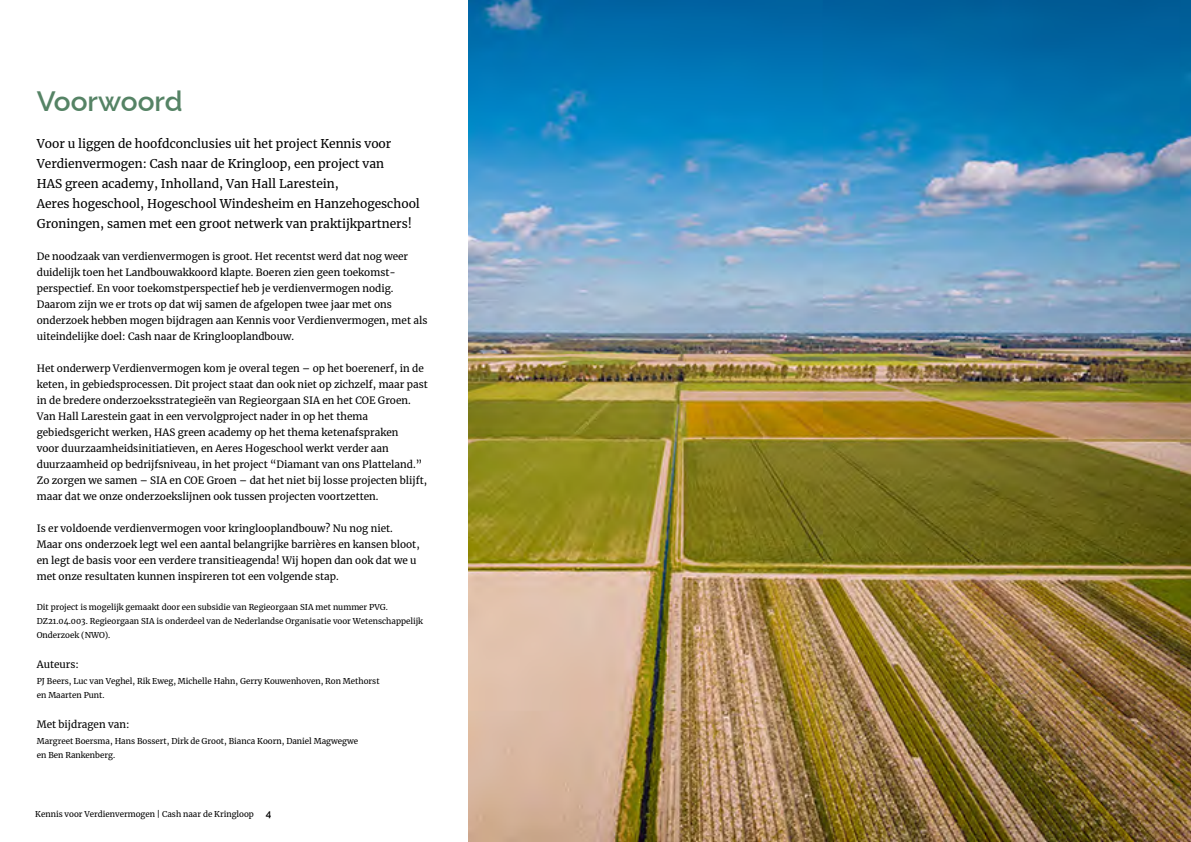
<style>
.page{position:relative;width:1191px;height:842px;background:#fff}
.page>*{position:absolute;margin:0;border:0;box-sizing:border-box;transform-origin:0 0}
.t1{font:600 28px "Raleway";color:#558365}
.t2{font:12px/20px "Merriweather";color:#000}
.t3{font:10px/16px "Merriweather";color:#000}
.t4{font:8px/14px "Merriweather";color:#000}
.s1{font-family:"Raleway";font-weight:600;font-size:10px}
</style>
<div class="page">
<img style="left:468px;top:0;width:723px;height:842px">
<h1 class="t1" style="left:37px;top:80px;width:147px">Voorwoord</h1>
<p class="t2" style="left:37px;top:134px;width:385px">Voor u liggen de hoofdconclusies uit het project Kennis voor Verdienvermogen: Cash naar de Kringloop, een project van<br>HAS green academy, Inholland, Van Hall Larestein,<br>Aeres hogeschool, Hogeschool Windesheim en Hanzehogeschool Groningen, samen met een groot netwerk van praktijkpartners!</p>
<p class="t3" style="left:37px;top:248px;width:392px">De noodzaak van verdienvermogen is groot. Het recentst werd dat nog weer duidelijk toen het Landbouwakkoord klapte. Boeren zien geen toekomst&shy;perspectief. En voor toekomstperspectief heb je verdienvermogen nodig.<br>Daarom zijn we er trots op dat wij samen de afgelopen twee jaar met ons onderzoek hebben mogen bijdragen aan Kennis voor Verdienvermogen, met als uiteindelijke doel: Cash naar de Kringlooplandbouw.</p>
<p class="t3" style="left:37px;top:360px;width:392px">Het onderwerp Verdienvermogen kom je overal tegen – op het boerenerf, in de keten, in gebiedsprocessen. Dit project staat dan ook niet op zichzelf, maar past in de bredere onderzoeksstrategieën van Regieorgaan SIA en het COE Groen.<br>Van Hall Larestein gaat in een vervolgproject nader in op het thema gebiedsgericht werken, HAS green academy op het thema ketenafspraken<br>voor duurzaamheidsinitiatieven, en Aeres Hogeschool werkt verder aan duurzaamheid op bedrijfsniveau, in het project “Diamant van ons Platteland.” Zo zorgen we samen – SIA en COE Groen – dat het niet bij losse projecten blijft, maar dat we onze onderzoekslijnen ook tussen projecten voortzetten.</p>
<p class="t3" style="left:37px;top:520px;width:384px">Is er voldoende verdienvermogen voor kringlooplandbouw? Nu nog niet.<br>Maar ons onderzoek legt wel een aantal belangrijke barrières en kansen bloot, en legt de basis voor een verdere transitieagenda! Wij hopen dan ook dat we u met onze resultaten kunnen inspireren tot een volgende stap.</p>
<p class="t4" style="left:37px;top:600px;width:388px">Dit project is mogelijk gemaakt door een subsidie van Regieorgaan SIA met nummer PVG.<br>DZ21.04.003. Regieorgaan SIA is onderdeel van de Nederlandse Organisatie voor Wetenschappelijk<br>Onderzoek (NWO).</p>
<p class="t3" style="left:37px;top:656px;width:44px">Auteurs:</p>
<p class="t4" style="left:37px;top:674px;width:344px">PJ Beers, Luc van Veghel, Rik Eweg, Michelle Hahn, Gerry Kouwenhoven, Ron Methorst en Maarten Punt.</p>
<p class="t3" style="left:37px;top:716px;width:94px">Met bijdragen van:</p>
<p class="t4" style="left:37px;top:734px;width:323px">Margreet Boersma, Hans Bossert, Dirk de Groot, Bianca Koorn, Daniel Magwegwe en Ben Rankenberg.</p>
<p class="t4" style="left:35px;top:807px;width:238px">Kennis voor Verdienvermogen | Cash naar de Kringloop <span class="s1">4</span></p>
</div>
